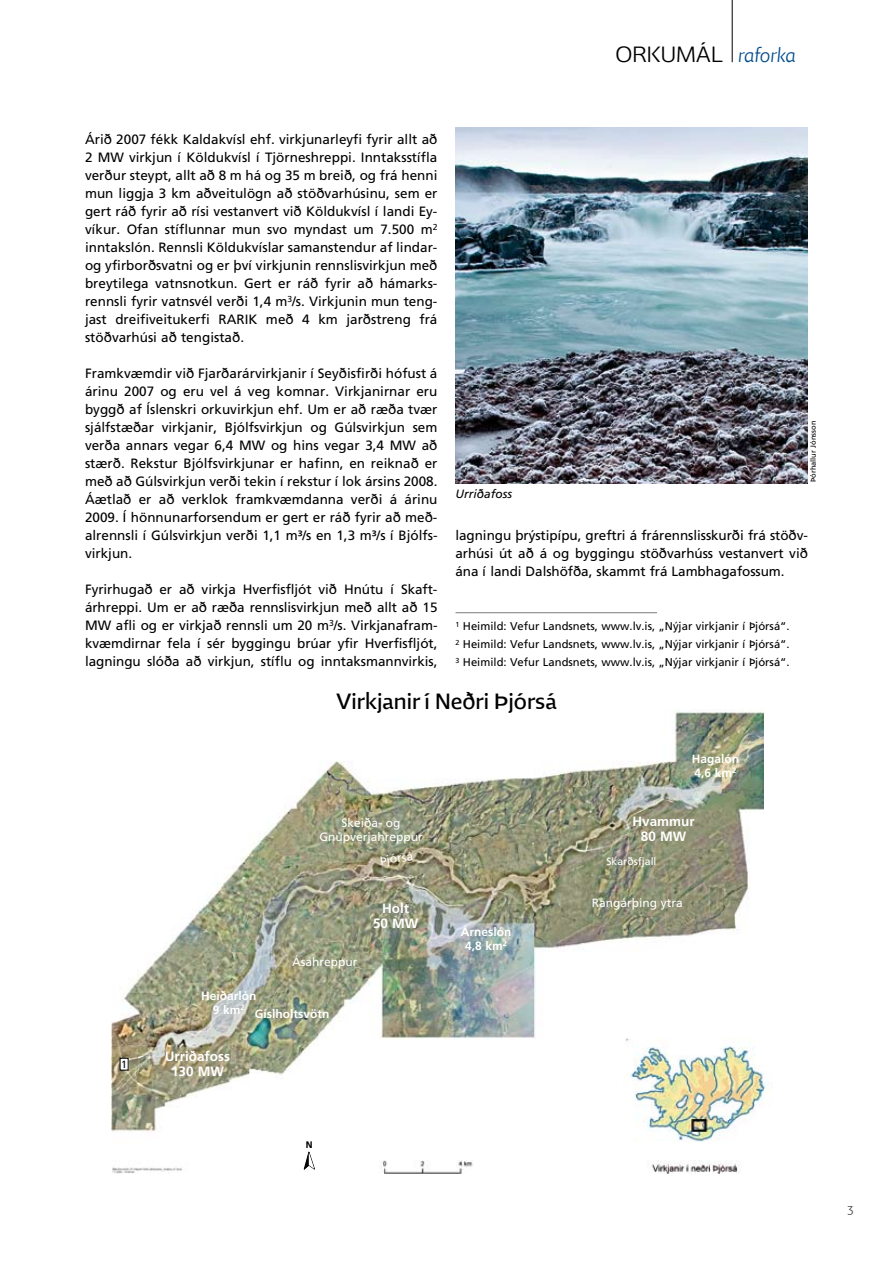
<style>
.page{position:relative;width:893px;height:1263px;background:#fff}
.page>*{position:absolute;margin:0;border:0;box-sizing:border-box;transform-origin:0 0}
.t1{font:21px "Andrew Samuels Os F";color:#000}
.t2{font:21px "Andrew Samuels Os F Light";color:#000}
.t3{font:13.5px/18px "Frutiger";letter-spacing:-.005em;color:#000;text-align:justify}
.t4{font:700 13.5px/15px "Frutiger";color:#fff;text-align:center}
.t5{font:12px/13.5px "Frutiger";color:#fff;text-align:center}
.t6{font:700 12px/13.5px "Frutiger";color:#fff;text-align:center}
.t7{font:italic 12px "Frutiger";color:#000}
.t8{font:12px "Andrew Samuels Os F Light";color:#484949}
.t9{font:11.25px/18px "Frutiger";color:#000;text-align:justify}
.t10{font:10.5px "Frutiger";color:#fff}
.t11{font:10.5px "Frutiger";color:#000}
.t12{font:700 9px "Andrew Samuels Os F";color:#000}
.t13{font:7.5px "Frutiger";color:#000}
.s1{font-style:italic;font-size:18px;color:#004c8e}
</style>
<div class="page">
<hr style="left:732px;top:0;width:1px;height:62px;background:#000">
<img style="left:455px;top:128px;width:353px;height:355px">
<hr style="left:455px;top:612px;width:202px;height:1px;background:#7a7c7d">
<img style="left:111px;top:710px;width:653px;height:463px">
<div style="left:120px;top:1058px;width:8px;height:12px;background:#fff"></div>
<img style="left:623px;top:1034px;width:147px;height:119px">
<div style="left:294px;top:1141px;width:29px;height:64px;background:#fff"></div>
<svg style="left:303px;top:1151px;width:12px;height:19px"></svg>
<h1 class="t2" style="left:615px;top:41px;width:182px">ORKUMÁL <span class="s1">raforka</span></h1>
<p class="t3" style="left:85px;top:130px;width:354px">Árið 2007 fékk Kaldakvísl ehf. virkjunarleyfi fyrir allt að 2 MW virkjun í Köldukvísl í Tjörneshreppi. Inntaksstífla verður steypt, allt að 8 m há og 35 m breið, og frá henni mun liggja 3 km aðveitulögn að stöðvarhúsinu, sem er gert ráð fyrir að rísi vestanvert við Köldukvísl í landi Ey&shy;víkur. Ofan stíflunnar mun svo myndast um 7.500 m<sup>2 </sup>inntakslón. Rennsli Köldukvíslar samanstendur af lindar&shy;og yfirborðsvatni og er því virkjunin rennslisvirkjun með breytilega vatnsnotkun. Gert er ráð fyrir að hámarks&shy;rennsli fyrir vatnsvél verði 1,4 m<sup>3</sup>/s. Virkjunin mun teng&shy;jast dreifiveitukerfi RARIK með 4 km jarðstreng frá stöðvarhúsi að tengistað.</p>
<p class="t3" style="left:85px;top:364px;width:354px">Framkvæmdir við Fjarðarárvirkjanir í Seyðisfirði hófust á árinu 2007 og eru vel á veg komnar. Virkjanirnar eru byggð af Íslenskri orkuvirkjun ehf. Um er að ræða tvær sjálfstæðar virkjanir, Bjólfsvirkjun og Gúlsvirkjun sem verða annars vegar 6,4 MW og hins vegar 3,4 MW að stærð. Rekstur Bjólfsvirkjunar er hafinn, en reiknað er með að Gúlsvirkjun verði tekin í rekstur í lok ársins 2008.<br>Áætlað er að verklok framkvæmdanna verði á árinu 2009. Í hönnunarforsendum er gert er ráð fyrir að með&shy;alrennsli í Gúlsvirkjun verði 1,1 m³/s en 1,3 m³/s í Bjólfs&shy;virkjun.</p>
<p class="t3" style="left:85px;top:580px;width:354px">Fyrirhugað er að virkja Hverfisfljót við Hnútu í Skaft&shy;árhreppi. Um er að ræða rennslisvirkjun með allt að 15<br>MW afli og er virkjað rennsli um 20 m<sup>3</sup>/s. Virkjanafram&shy;kvæmdirnar fela í sér byggingu brúar yfir Hverfisfljót, lagningu slóða að virkjun, stíflu og inntaksmannvirkis,</p>
<p class="t13" style="left:809px;top:482px;width:63px;rotate:-90deg">Þórhallur Jónsson</p>
<p class="t7" style="left:455px;top:487px;width:58px">Urriðafoss</p>
<p class="t3" style="left:455px;top:526px;width:354px">lagningu þrýstipípu, greftri á frárennslisskurði frá stöðv&shy;arhúsi út að á og byggingu stöðvarhúss vestanvert við ána í landi Dalshöfða, skammt frá Lambhagafossum.</p>
<p class="t9" style="left:455px;top:617px;width:336px"><sup>1</sup> Heimild: Vefur Landsnets, www.lv.is, „Nýjar virkjanir í Þjórsá“.<br><sup>2</sup> Heimild: Vefur Landsnets, www.lv.is, „Nýjar virkjanir í Þjórsá“.<br><sup>3</sup> Heimild: Vefur Landsnets, www.lv.is, „Nýjar virkjanir í Þjórsá“.</p>
<p class="t11" style="left:121px;top:1058px;width:7px">1</p>
<h1 class="t1" style="left:336px;top:687px;width:222px">Virkjanir í Neðri Þjórsá</h1>
<p class="t5" style="left:319px;top:816px;width:105px">Skeiða- og<br>Gnúpverjahreppur</p>
<p class="t5" style="left:379px;top:854px;width:35px;rotate:-9deg">Þjórsá</p>
<p class="t5" style="left:292px;top:955px;width:67px">Ásahreppur</p>
<p class="t6" style="left:201px;top:989px;width:57px">Heiðarlón<br>9 km<sup>2</sup></p>
<p class="t6" style="left:255px;top:1006px;width:76px">Gíslholtsvötn</p>
<p class="t4" style="left:165px;top:1048px;width:67px">Urriðafoss<br>130 MW</p>
<p class="t4" style="left:373px;top:901px;width:47px">Holt<br>50 MW</p>
<p class="t12" style="left:306px;top:1139px;width:8px">N</p>
<p class="t6" style="left:461px;top:925px;width:52px">Árneslón<br>4,8 km<sup>2</sup></p>
<p class="t6" style="left:692px;top:752px;width:49px;text-align:left">Hagalón<br>4,6 km<sup>2</sup></p>
<p class="t4" style="left:632px;top:813px;width:64px">Hvammur<br>80 MW</p>
<p class="t10" style="left:606px;top:855px;width:52px">Skarðsfjall</p>
<p class="t5" style="left:592px;top:895px;width:93px">Rangárþing ytra</p>
<p class="t8" style="left:847px;top:1201px;width:8px">3</p>
</div>
